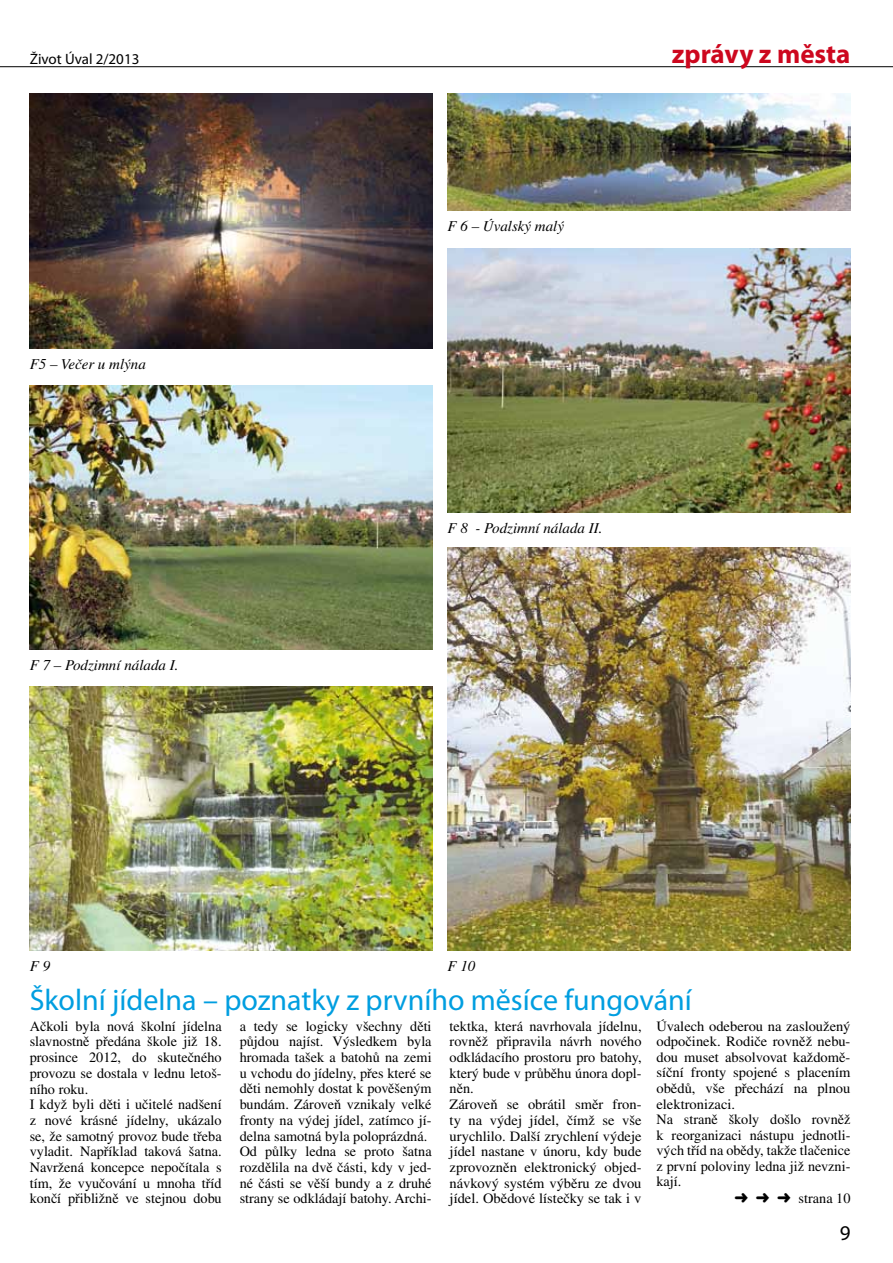
<style>
.page{position:relative;width:893px;height:1263px;background:#fff}
.page>*{position:absolute;margin:0;border:0;box-sizing:border-box;transform-origin:0 0}
.t1{font:30px "Myriad Pro";color:#009ee0}
.t2{font:700 27px "Myriad Pro";color:#cd071e}
.t3{font:21px "Myriad Pro";color:#000}
.t4{font:italic 15px "Times CE";color:#000}
.t5{font:15px "Myriad Pro";color:#000}
.t6{font:14.25px/15.8px "Times CE";color:#000}
</style>
<div class="page">
<hr style="left:0;top:66px;width:893px;height:1px;background:#000">
<img style="left:30px;top:94px;width:403px;height:255px">
<img style="left:30px;top:386px;width:403px;height:264px">
<img style="left:30px;top:687px;width:403px;height:263px">
<img style="left:448px;top:547px;width:402px;height:403px">
<img style="left:448px;top:94px;width:402px;height:116px">
<img style="left:448px;top:249px;width:402px;height:263px">
<p class="t5" style="left:30px;top:49px;width:111px">Život Úval 2/2013</p>
<h2 class="t2" style="left:672px;top:36px;width:180px">zprávy z města</h2>
<p class="t4" style="left:30px;top:355px;width:118px">F5 – Večer u mlýna</p>
<p class="t4" style="left:30px;top:656px;width:150px">F 7 – Podzimní nálada I.</p>
<p class="t4" style="left:448px;top:217px;width:118px">F 6 – Úvalský malý</p>
<p class="t4" style="left:448px;top:519px;width:157px">F 8 - Podzimní nálada II.</p>
<p class="t4" style="left:30px;top:957px;width:22px">F 9</p>
<p class="t4" style="left:448px;top:957px;width:29px">F 10</p>
<h1 class="t1" style="left:30px;top:981px;width:664px">Školní jídelna – poznatky z prvního měsíce fungování</h1>
<p class="t6" style="left:656px;top:1018px;width:196px">Úvalech odeberou na zasloužený odpočinek. Rodiče rovněž nebu&shy;dou muset absolvovat každomě&shy;síční fronty spojené s placením obědů, vše přechází na plnou elektronizaci.<br>Na straně školy došlo rovněž k reorganizaci nástupu jednotli&shy;vých tříd na obědy, takže tlačenice z první poloviny ledna již nevzni&shy;kají.</p>
<p class="t6" style="left:734px;top:1190px;width:118px">➜ ➜ ➜ strana 10</p>
<p class="t6" style="left:30px;top:1018px;width:193px">Ačkoli byla nová školní jídelna slavnostně předána škole již 18. prosince 2012, do skutečného provozu se dostala v lednu letoš&shy;ního roku.<br>I když byli děti i učitelé nadšení z nové krásné jídelny, ukázalo se, že samotný provoz bude třeba vyladit. Například taková šatna.<br>Navržená koncepce nepočítala s tím, že vyučování u mnoha tříd končí přibližně ve stejnou dobu</p>
<p class="t6" style="left:240px;top:1018px;width:193px">a tedy se logicky všechny děti půjdou najíst. Výsledkem byla hromada tašek a batohů na zemi u vchodu do jídelny, přes které se děti nemohly dostat k pověšeným bundám. Zároveň vznikaly velké fronty na výdej jídel, zatímco jí&shy;delna samotná byla poloprázdná.<br>Od půlky ledna se proto šatna rozdělila na dvě části, kdy v jed&shy;né části se věší bundy a z druhé strany se odkládají batohy. Archi-</p>
<p class="t6" style="left:450px;top:1018px;width:193px">tektka, která navrhovala jídelnu, rovněž připravila návrh nového odkládacího prostoru pro batohy, který bude v průběhu února dopl&shy;něn.<br>Zároveň se obrátil směr fron&shy;ty na výdej jídel, čímž se vše urychlilo. Další zrychlení výdeje jídel nastane v únoru, kdy bude zprovozněn elektronický objed&shy;návkový systém výběru ze dvou jídel. Obědové lístečky se tak i v</p>
<h3 class="t3" style="left:840px;top:1220px;width:12px">9</h3>
</div>
